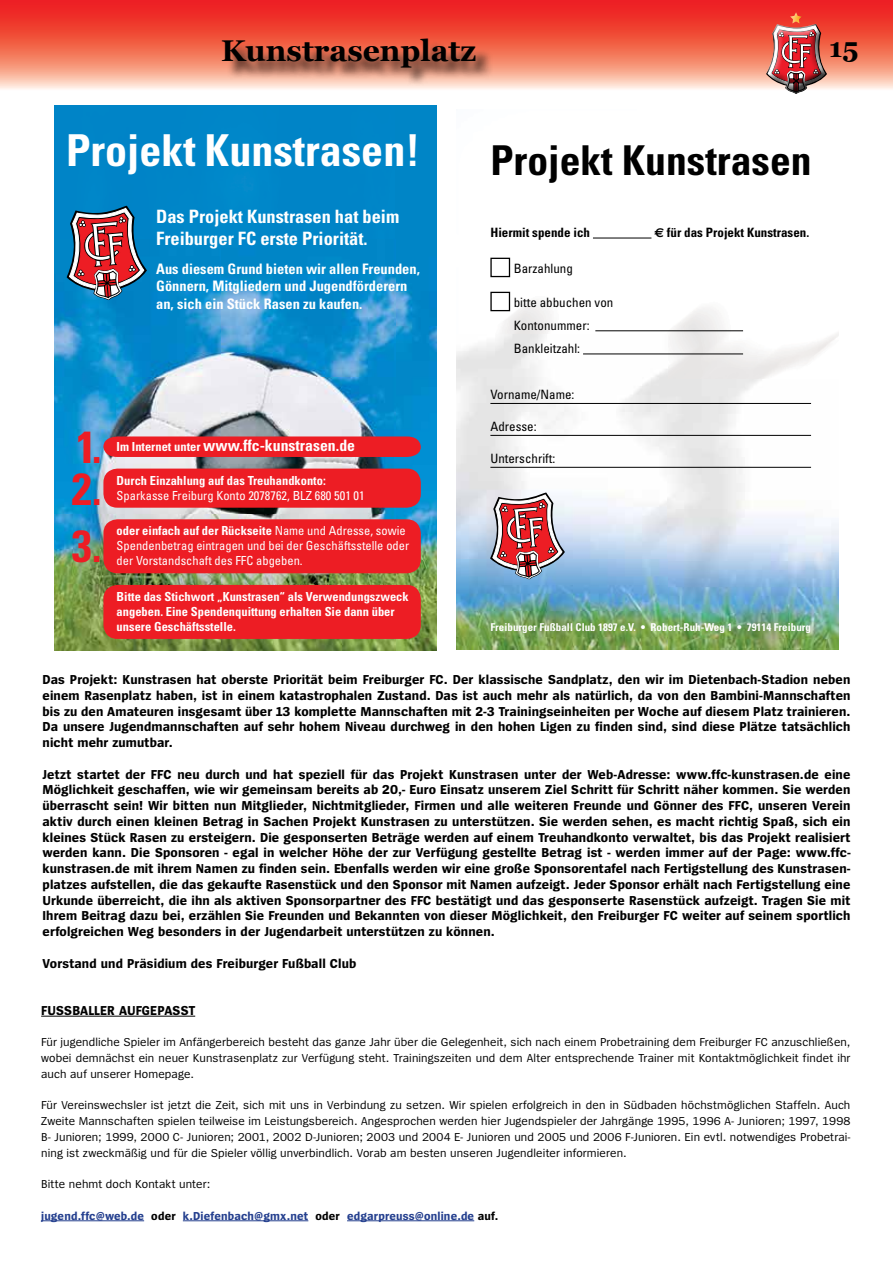
<style>
.page{position:relative;width:893px;height:1263px;background:#fff}
.page>*{position:absolute;margin:0;border:0;box-sizing:border-box;transform-origin:0 0}
.t1{font:700 condensed 45px/41.5px "Univers";color:#ed1d24}
.t2{font:700 condensed 43.95px "Univers";color:#fff}
.t3{font:700 condensed 41.1px "Univers";color:#000}
.t4{font:700 30px "Georgia";color:#000}
.t5{font:700 27px "Georgia";color:#000101}
.t6{font:700 condensed 18.45px/22px "Univers";color:#fff}
.t7{font:700 condensed 15.75px "Univers";color:#fff}
.t8{font:700 condensed 14.4px/17.4px "Univers";color:#fff}
.t9{font:700 13.5px/15.8px "Spiegel";letter-spacing:.01em;color:#000;text-align:justify}
.t10{font:condensed 12.9px/23.1px "Univers";color:#000}
.t11{font:700 condensed 12.9px "Univers";color:#000}
.t12{font:condensed 12.45px/15px "Univers";color:#fff}
.t13{font:700 condensed 12.45px/15px "Univers";color:#fff}
.t14{font:12px/15.8px "Spiegel";letter-spacing:.01em;color:#000;text-align:justify}
.t15{font:700 12px "Spiegel";letter-spacing:.01em;color:#25408f}
.t16{font:700 condensed 10.8px "Univers";letter-spacing:.005em;color:#fff}
.t17{font:7.95px "Helvetica";color:#000}
.t18{font:7.65px "Helvetica";color:#000}
.s1{font-size:12.45px}
.s2{font-weight:700}
.s3{color:#000}
</style>
<div class="page">
<svg style="left:0;top:0;width:893px;height:89px;background:#f26453"></svg>
<div style="left:760px;top:9px;width:70px;height:92px;background:#000;opacity:.75"></div>
<div style="left:225px;top:41px;width:269px;height:45px;background:#000;opacity:.75"></div>
<hr style="left:41px;top:1016px;width:154px;height:1px;background:#000">
<hr style="left:41px;top:1220px;width:103px;height:1px;background:#25408f">
<hr style="left:183px;top:1220px;width:125px;height:1px;background:#25408f">
<hr style="left:347px;top:1220px;width:127px;height:1px;background:#25408f">
<img style="left:54px;top:106px;width:383px;height:544px">
<svg style="left:67px;top:205px;width:80px;height:95px"></svg>
<svg style="left:103px;top:436px;width:318px;height:21px;background:#e7232b"></svg>
<div style="left:103px;top:469px;width:318px;height:39px;background:#ed1d24;border-radius:14px"></div>
<div style="left:103px;top:519px;width:318px;height:54px;background:#ed1d24;border-radius:14px"></div>
<div style="left:103px;top:585px;width:318px;height:54px;background:#ed1d24;border-radius:14px"></div>
<img style="left:456px;top:237px;width:383px;height:412px">
<hr style="left:490px;top:403px;width:321px;height:1px;background:#000">
<hr style="left:490px;top:435px;width:321px;height:1px;background:#000">
<hr style="left:490px;top:467px;width:321px;height:1px;background:#000">
<hr style="left:593px;top:238px;width:58px;height:1px;background:#000">
<div style="left:490px;top:258px;width:20px;height:19px;border:1px solid #000"></div>
<div style="left:490px;top:292px;width:20px;height:19px;border:1px solid #000"></div>
<hr style="left:595px;top:330px;width:148px;height:1px;background:#000">
<hr style="left:583px;top:354px;width:160px;height:1px;background:#000">
<svg style="left:490px;top:492px;width:75px;height:87px"></svg>
<h3 class="t4" style="left:221px;top:31px;width:257px">Kunstrasenplatz</h3>
<h3 class="t5" style="left:829px;top:30px;width:31px">15</h3>
<h2 class="t2" style="left:66px;top:124px;width:355px">Projekt Kunstrasen!</h2>
<h3 class="t6" style="left:156px;top:205px;width:245px">Das Projekt Kunstrasen hat beim<br>Freiburger FC erste Priorität.</h3>
<p class="t8" style="left:156px;top:260px;width:265px">Aus diesem Grund bieten wir allen Freunden,<br>Gönnern, Mitgliedern und Jugendförderern an, sich ein Stück Rasen zu kaufen.</p>
<h1 class="t1" style="left:72px;top:425px;width:31px">1.<br>2.</h1>
<h1 class="t1" style="left:72px;top:525px;width:31px">3.</h1>
<p class="t7" style="left:117px;top:436px;width:240px"><span class="s1">Im Internet unter</span> www.ffc-kunstrasen.de</p>
<p class="t13" style="left:117px;top:473px;width:211px">Durch Einzahlung auf das Treuhandkonto:</p>
<p class="t12" style="left:117px;top:487px;width:250px">Sparkasse Freiburg Konto 2078762, BLZ 680 501 01</p>
<p class="t12" style="left:117px;top:523px;width:294px"><span class="s2">oder einfach auf der Rückseite</span> Name und Adresse, sowie<br>Spendenbetrag eintragen und bei der Geschäftsstelle oder der Vorstandschaft des FFC abgeben.</p>
<p class="t13" style="left:117px;top:589px;width:294px">Bitte das Stichwort „Kunstrasen“ als Verwendungszweck angeben. Eine Spendenquittung erhalten Sie dann über unsere Geschäftsstelle.</p>
<h3 class="t3" style="left:490px;top:135px;width:323px">Projekt Kunstrasen</h3>
<p class="t11" style="left:490px;top:225px;width:101px">Hiermit spende ich</p>
<p class="t11" style="left:667px;top:225px;width:144px">für das Projekt Kunstrasen.</p>
<p class="t10" style="left:514px;top:256px;width:61px">Barzahlung</p>
<p class="t10" style="left:514px;top:290px;width:101px">bitte abbuchen von<br>Kontonummer:<br>Bankleitzahl:</p>
<p class="t10" style="left:490px;top:383px;width:86px">Vorname/Name:</p>
<p class="t10" style="left:490px;top:415px;width:48px">Adresse:</p>
<p class="t10" style="left:490px;top:447px;width:66px">Unterschrift:</p>
<p class="t16" style="left:490px;top:620px;width:322px">Freiburger Fußball Club 1897 e.V. • Robert-Ruh-Weg 1 • 79114 Freiburg</p>
<p class="t9" style="left:43px;top:672px;width:809px">Das Projekt: Kunstrasen hat oberste Priorität beim Freiburger FC. Der klassische Sandplatz, den wir im Dietenbach-Stadion neben</p>
<p class="t18" style="left:425px;top:675px;width:108px">Kunstrasenflyer_07-10.indd 2</p>
<p class="t18" style="left:769px;top:675px;width:92px">30.07.2010 14:08:39 Uhr</p>
<p class="t9" style="left:43px;top:688px;width:809px">einem Rasenplatz haben, ist in einem katastrophalen Zustand. Das ist auch mehr als natürlich, da von den Bambini-Mannschaften bis zu den Amateuren insgesamt über 13 komplette Mannschaften mit 2-3 Trainingseinheiten per Woche auf diesem Platz trainieren.<br>Da unsere Jugendmannschaften auf sehr hohem Niveau durchweg in den hohen Ligen zu finden sind, sind diese Plätze tatsächlich nicht mehr zumutbar.</p>
<p class="t9" style="left:43px;top:767px;width:809px">Jetzt startet der FFC neu durch und hat speziell für das Projekt Kunstrasen unter der Web-Adresse: www.ffc-kunstrasen.de eine Möglichkeit geschaffen, wie wir gemeinsam bereits ab 20,- Euro Einsatz unserem Ziel Schritt für Schritt näher kommen. Sie werden überrascht sein! Wir bitten nun Mitglieder, Nichtmitglieder, Firmen und alle weiteren Freunde und Gönner des FFC, unseren Verein aktiv durch einen kleinen Betrag in Sachen Projekt Kunstrasen zu unterstützen. Sie werden sehen, es macht richtig Spaß, sich ein kleines Stück Rasen zu ersteigern. Die gesponserten Beträge werden auf einem Treuhandkonto verwaltet, bis das Projekt realisiert werden kann. Die Sponsoren - egal in welcher Höhe der zur Verfügung gestellte Betrag ist - werden immer auf der Page: www.ffc&shy;kunstrasen.de mit ihrem Namen zu finden sein. Ebenfalls werden wir eine große Sponsorentafel nach Fertigstellung des Kunstrasen&shy;platzes aufstellen, die das gekaufte Rasenstück und den Sponsor mit Namen aufzeigt. Jeder Sponsor erhält nach Fertigstellung eine Urkunde überreicht, die ihn als aktiven Sponsorpartner des FFC bestätigt und das gesponserte Rasenstück aufzeigt. Tragen Sie mit Ihrem Beitrag dazu bei, erzählen Sie Freunden und Bekannten von dieser Möglichkeit, den Freiburger FC weiter auf seinem sportlich erfolgreichen Weg besonders in der Jugendarbeit unterstützen zu können.</p>
<p class="t9" style="left:43px;top:956px;width:315px">Vorstand und Präsidium des Freiburger Fußball Club</p>
<p class="t17" style="left:20px;top:679px;width:109px">Kunstrasenflyer_07-10.indd 1</p>
<p class="t17" style="left:368px;top:679px;width:93px">30.07.2010 14:08:35 Uhr</p>
<p class="t9" style="left:41px;top:1003px;width:156px">FUSSBALLER AUFGEPASST</p>
<p class="t14" style="left:41px;top:1035px;width:811px">Für jugendliche Spieler im Anfängerbereich besteht das ganze Jahr über die Gelegenheit, sich nach einem Probetraining dem Freiburger FC anzuschließen, wobei demnächst ein neuer Kunstrasenplatz zur Verfügung steht. Trainingszeiten und dem Alter entsprechende Trainer mit Kontaktmöglichkeit findet ihr auch auf unserer Homepage.</p>
<p class="t14" style="left:41px;top:1098px;width:811px">Für Vereinswechsler ist jetzt die Zeit, sich mit uns in Verbindung zu setzen. Wir spielen erfolgreich in den in Südbaden höchstmöglichen Staffeln. Auch Zweite Mannschaften spielen teilweise im Leistungsbereich. Angesprochen werden hier Jugendspieler der Jahrgänge 1995, 1996 A- Junioren; 1997, 1998<br>B- Junioren; 1999, 2000 C- Junioren; 2001, 2002 D-Junioren; 2003 und 2004 E- Junioren und 2005 und 2006 F-Junioren. Ein evtl. notwendiges Probetrai&shy;ning ist zweckmäßig und für die Spieler völlig unverbindlich. Vorab am besten unseren Jugendleiter informieren.</p>
<p class="t14" style="left:41px;top:1176px;width:171px">Bitte nehmt doch Kontakt unter:</p>
<p class="t15" style="left:41px;top:1209px;width:459px">jugend.ffc@web.de <span class="s3">oder</span> k.Diefenbach@gmx.net <span class="s3">oder</span> edgarpreuss@online.de <span class="s3">auf.</span></p>
</div>
